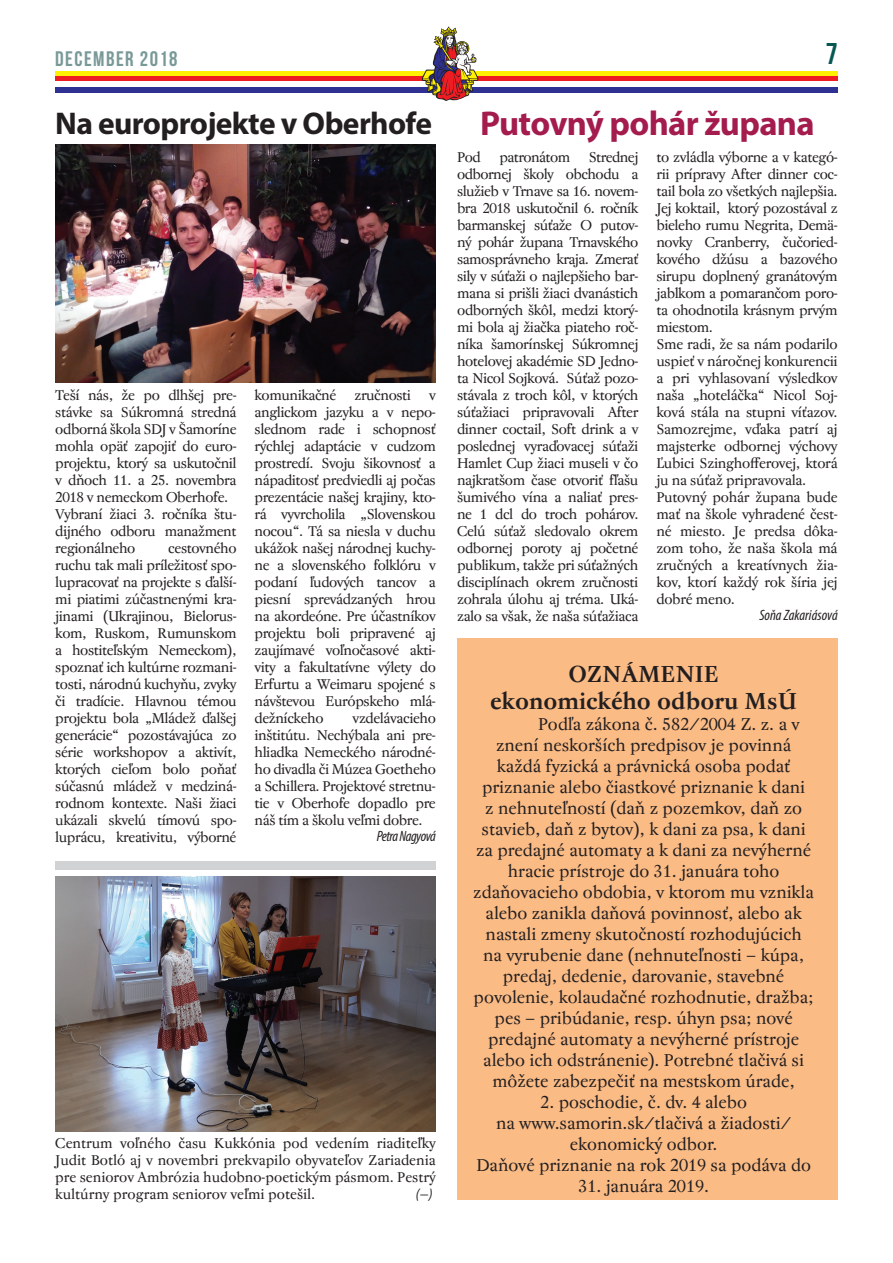
<style>
.page{position:relative;width:893px;height:1263px;background:#fff}
.page>*{position:absolute;margin:0;border:0;box-sizing:border-box;transform-origin:0 0}
.t1{font:700 34.5px "Myriad Pro";letter-spacing:-.02em;color:#a41c4d}
.t2{font:700 31.5px "Myriad Pro";letter-spacing:-.02em;color:#231f20}
.t3{font:30px "Bebas Neue";color:#075853}
.t4{font:700 23.25px/27px "Regent Pro";letter-spacing:-.005em;color:#231f20;text-align:center}
.t5{font:21px "Bebas Neue";letter-spacing:.07em;color:#789998}
.t6{font:17.25px/21px "Regent Pro";letter-spacing:-.005em;color:#231f20;text-align:center}
.t7{font:italic condensed 15px "Myriad Pro";letter-spacing:-.01em;color:#231f20}
.t8{font:italic condensed 15px "Myriad Pro";letter-spacing:-.035em;color:#231f20}
.t9{font:14.25px/17px "Regent Pro";letter-spacing:-.03em;color:#231f20;text-align:justify}
</style>
<div class="page">
<div style="left:55px;top:71px;width:783px;height:6px;background:#fff101"></div>
<div style="left:55px;top:77px;width:783px;height:5px;background:#ee1d23"></div>
<div style="left:55px;top:87px;width:783px;height:6px;background:#2e3092"></div>
<svg style="left:421px;top:27px;width:57px;height:74px"></svg>
<img style="left:55px;top:876px;width:381px;height:255px">
<div style="left:457px;top:638px;width:381px;height:561px;background:#fbbb85"></div>
<div style="left:55px;top:861px;width:381px;height:9px;background:#d1d2d4"></div>
<img style="left:55px;top:145px;width:381px;height:238px">
<h3 class="t5" style="left:55px;top:47px;width:124px">DECEMBER 2018</h3>
<h3 class="t3" style="left:826px;top:37px;width:13px">7</h3>
<h2 class="t2" style="left:55px;top:103px;width:378px">Na europrojekte v Oberhofe</h2>
<h1 class="t1" style="left:480px;top:101px;width:336px">Putovný pohár župana</h1>
<p class="t9" style="left:55px;top:387px;width:183px;text-align:left">Teší nás, že po dlhšej pre&shy;stávke sa Súkromná stredná odborná škola SDJ v Šamoríne mohla opäť zapojiť do euro&shy;projektu, ktorý sa uskutočnil v dňoch 11. a 25. novembra<br>2018 v nemeckom Oberhofe.<br>Vybraní žiaci 3. ročníka štu&shy;dijného odboru manažment regionálneho</p>
<p class="t9" style="left:55px;top:540px;width:183px;text-indent:113px">cestovného ruchu tak mali príležitosť spo&shy;lupracovať na projekte s ďalší&shy;mi piatimi zúčastnenými kra&shy;jinami (Ukrajinou, Bielorus&shy;kom, Ruskom, Rumunskom a hostiteľským Nemeckom), spoznať ich kultúrne rozmani&shy;tosti, národnú kuchyňu, zvyky či tradície. Hlavnou témou projektu bola „Mládež ďalšej generácie“ pozostávajúca zo série workshopov a aktivít, ktorých cieľom bolo poňať súčasnú mládež v medziná&shy;rodnom kontexte. Naši žiaci ukázali skvelú tímovú spo&shy;luprácu, kreativitu, výborné</p>
<p class="t9" style="left:255px;top:387px;width:83px">komunikačné</p>
<p class="t9" style="left:354px;top:387px;width:58px">zručnosti</p>
<p class="t9" style="left:255px;top:387px;width:183px;text-indent:174px">v anglickom jazyku a v nepo&shy;slednom rade i schopnosť rýchlej adaptácie v cudzom prostredí. Svoju šikovnosť a nápaditosť predviedli aj počas prezentácie našej krajiny, kto&shy;rá vyvrcholila „Slovenskou nocou“. Tá sa niesla v duchu ukážok našej národnej kuchy&shy;ne a slovenského folklóru v podaní ľudových tancov a piesní sprevádzaných hrou na akordeóne. Pre účastníkov projektu boli pripravené aj zaujímavé voľnočasové akti&shy;vity a fakultatívne výlety do Erfurtu a Weimaru spojené s návštevou Európskeho mlá&shy;dežníckeho</p>
<p class="t9" style="left:255px;top:710px;width:183px;text-indent:98px">vzdelávacieho inštitútu. Nechýbala ani pre&shy;hliadka Nemeckého národné&shy;ho divadla či Múzea Goetheho a Schillera. Projektové stretnu&shy;tie v Oberhofe dopadlo pre náš tím a školu veľmi dobre.</p>
<p class="t8" style="left:377px;top:827px;width:61px">Petra Nagyová</p>
<p class="t9" style="left:55px;top:1135px;width:382px">Centrum voľného času Kukkónia pod vedením riaditeľky Judit Botló aj v novembri prekvapilo obyvateľov Zariadenia pre seniorov Ambrózia hudobno-poetickým pásmom. Pestrý kultúrny program seniorov veľmi potešil.</p>
<p class="t7" style="left:416px;top:1185px;width:18px">(−)</p>
<p class="t9" style="left:457px;top:148px;width:183px;text-indent:132px">Strednej odbornej školy obchodu a služieb v Trnave sa 16. novem&shy;bra 2018 uskutočnil 6. ročník barmanskej súťaže O putov&shy;ný pohár župana Trnavského samosprávneho kraja. Zmerať sily v súťaži o najlepšieho bar&shy;mana si prišli žiaci dvanástich odborných škôl, medzi ktorý&shy;mi bola aj žiačka piateho roč&shy;níka šamorínskej Súkromnej hotelovej akadémie SD Jedno&shy;ta Nicol Sojková. Súťaž pozo&shy;stávala z troch kôl, v ktorých súťažiaci pripravovali After dinner coctail, Soft drink a v poslednej vyraďovacej súťaži Hamlet Cup žiaci museli v čo najkratšom čase otvoriť fľašu šumivého vína a naliať pres&shy;ne 1 dcl do troch pohárov.<br>Celú súťaž sledovalo okrem odbornej poroty aj početné publikum, takže pri súťažných disciplínach okrem zručnosti zohrala úlohu aj tréma. Uká&shy;zalo sa však, že naša súťažiaca</p>
<p class="t9" style="left:656px;top:149px;width:183px;text-align:left">to zvládla výborne a v kategó&shy;rii prípravy After dinner coc&shy;tail bola zo všetkých najlepšia.<br>Jej koktail, ktorý pozostával z bieleho rumu Negrita, Demä&shy;novky Cranberry, čučoried&shy;kového džúsu a bazového sirupu doplnený granátovým jablkom a pomarančom poro&shy;ta ohodnotila krásnym prvým miestom.<br>Sme radi, že sa nám podarilo uspieť v náročnej konkurencii a pri vyhlasovaní výsledkov naša „hoteláčka“ Nicol Soj&shy;ková stála na stupni víťazov.<br>Samozrejme, vďaka patrí aj majsterke odbornej výchovy<br>Ľubici Szinghofferovej, ktorá ju na súťaž pripravovala.<br>Putovný pohár župana bude mať na škole vyhradené čest&shy;né miesto. Je predsa dôka&shy;zom toho, že naša škola má zručných a kreatívnych žia&shy;kov, ktorí každý rok šíria jej dobré meno.</p>
<p class="t9" style="left:457px;top:148px;width:25px">Pod</p>
<p class="t9" style="left:499px;top:148px;width:72px">patronátom</p>
<p class="t7" style="left:759px;top:606px;width:80px">Soňa Zakariásová</p>
<h3 class="t4" style="left:490px;top:661px;width:308px">OZNÁMENIE ekonomického odboru MsÚ</h3>
<p class="t6" style="left:538px;top:714px;width:263px">Podľa zákona č. 582/2004 Z. z. a v</p>
<p class="t6" style="left:496px;top:735px;width:297px">znení neskorších predpisov je povinná</p>
<p class="t6" style="left:497px;top:756px;width:295px">každá fyzická a právnická osoba podať</p>
<p class="t6" style="left:482px;top:777px;width:325px">priznanie alebo čiastkové priznanie k dani</p>
<p class="t6" style="left:485px;top:798px;width:318px">z nehnuteľností (daň z pozemkov, daň zo</p>
<p class="t6" style="left:481px;top:819px;width:326px">stavieb, daň z bytov), k dani za psa, k dani</p>
<p class="t6" style="left:476px;top:840px;width:337px">za predajné automaty a k dani za nevýherné</p>
<p class="t6" style="left:508px;top:861px;width:273px">hracie prístroje do 31. januára toho</p>
<p class="t6" style="left:473px;top:882px;width:342px">zdaňovacieho obdobia, v ktorom mu vznikla</p>
<p class="t6" style="left:485px;top:903px;width:318px">alebo zanikla daňová povinnosť, alebo ak</p>
<p class="t6" style="left:486px;top:924px;width:318px">nastali zmeny skutočností rozhodujúcich</p>
<p class="t6" style="left:483px;top:945px;width:323px">na vyrubenie dane (nehnuteľnosti – kúpa,</p>
<p class="t6" style="left:503px;top:966px;width:283px">predaj, dedenie, darovanie, stavebné</p>
<p class="t6" style="left:474px;top:987px;width:342px">povolenie, kolaudačné rozhodnutie, dražba;</p>
<p class="t6" style="left:494px;top:1008px;width:300px">pes – pribúdanie, resp. úhyn psa; nové</p>
<p class="t6" style="left:488px;top:1029px;width:312px">predajné automaty a nevýherné prístroje</p>
<p class="t6" style="left:483px;top:1050px;width:322px">alebo ich odstránenie). Potrebné tlačivá si</p>
<p class="t6" style="left:493px;top:1071px;width:304px">môžete zabezpečiť na mestskom úrade,</p>
<p class="t6" style="left:476px;top:1092px;width:336px">2. poschodie, č. dv. 4 alebo<br>na www.samorin.sk/tlačivá a žiadosti/ ekonomický odbor.<br>Daňové priznanie na rok 2019 sa podáva do</p>
<p class="t6" style="left:578px;top:1176px;width:132px">31. januára 2019.</p>
</div>
